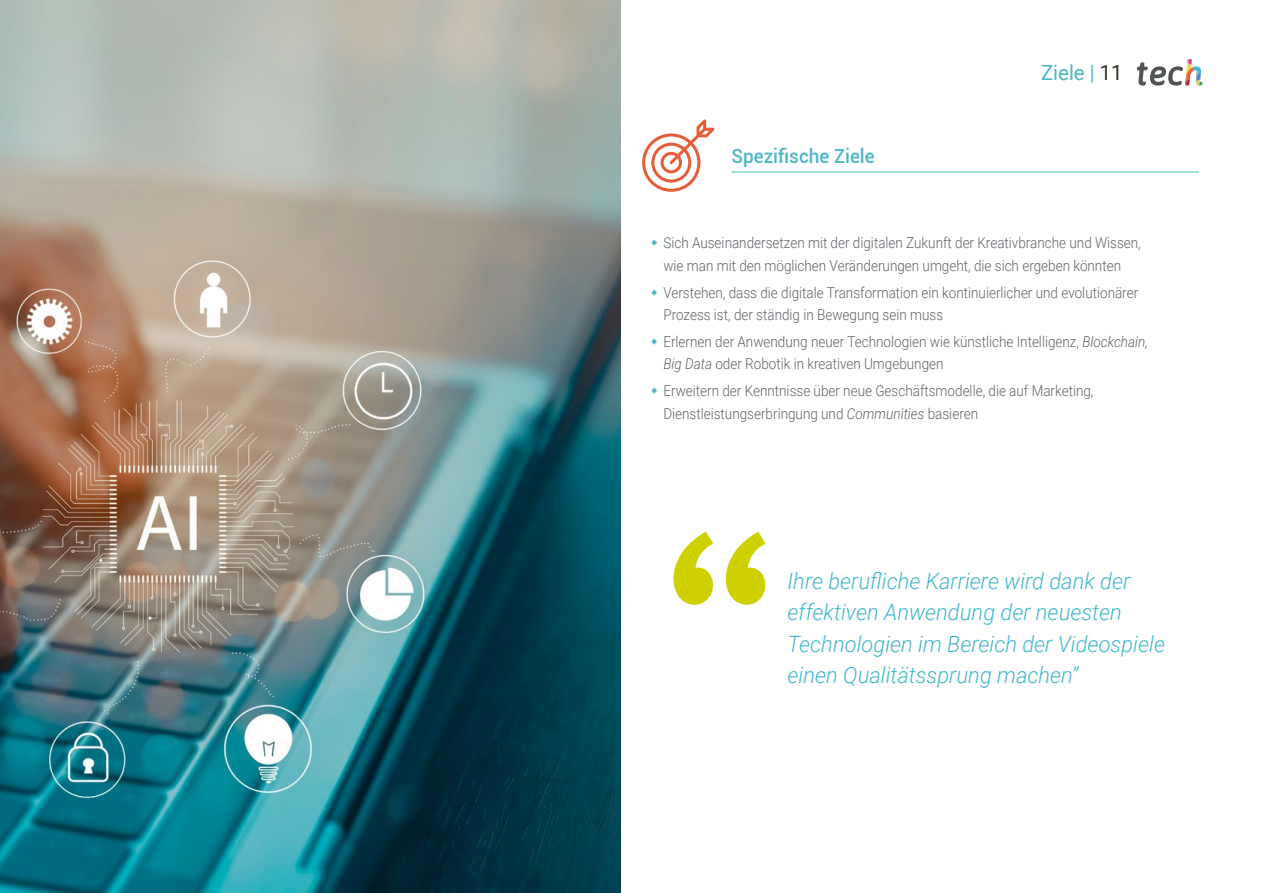
<style>
.page{position:relative;width:1263px;height:893px;background:#fff}
.page>*{position:absolute;margin:0;border:0;box-sizing:border-box;transform-origin:0 0}
.t1{font:italic 300 22.5px/31.5px "Roboto";color:#43b7cf}
.t2{font:21px "Roboto";color:#4db7c5}
.t3{font:500 19.5px "Roboto";color:#4db7c5}
.t4{font:300 15px/22.5px "Roboto";color:#61646a;scale:.9 1}
.s1{color:#312e20}
.s2{font-style:italic}
</style>
<div class="page">
<hr style="left:731px;top:172px;width:468px;height:1px;background:#4db7c5">
<img style="left:0;top:0;width:621px;height:893px">
<svg style="left:1137px;top:59px;width:65px;height:27px"></svg>
<svg style="left:673px;top:531px;width:93px;height:74px"></svg>
<svg style="left:642px;top:119px;width:72px;height:73px"></svg>
<h3 class="t3" style="left:731px;top:143px;width:145px">Spezifische Ziele</h3>
<h2 class="t2" style="left:1041px;top:57px;width:83px">Ziele | <span class="s1">11</span></h2>
<p class="t4" style="left:663px;top:231px;width:532px">Sich Auseinandersetzen mit der digitalen Zukunft der Kreativbranche und Wissen, wie man mit den möglichen Veränderungen umgeht, die sich ergeben könnten</p>
<p class="t4" style="left:663px;top:280px;width:529px">Verstehen, dass die digitale Transformation ein kontinuierlicher und evolutionärer<br>Prozess ist, der ständig in Bewegung sein muss</p>
<p class="t4" style="left:663px;top:330px;width:540px">Erlernen der Anwendung neuer Technologien wie künstliche Intelligenz, <span class="s2">Blockchain,<br>Big Data</span> oder Robotik in kreativen Umgebungen</p>
<p class="t4" style="left:663px;top:379px;width:479px">Erweitern der Kenntnisse über neue Geschäftsmodelle, die auf Marketing,<br>Dienstleistungserbringung und <span class="s2">Communities</span> basieren</p>
<h1 class="t1" style="left:787px;top:564px;width:379px">Ihre berufliche Karriere wird dank der effektiven Anwendung der neuesten Technologien im Bereich der Videospiele einen Qualitätssprung machen”</h1>
</div>
